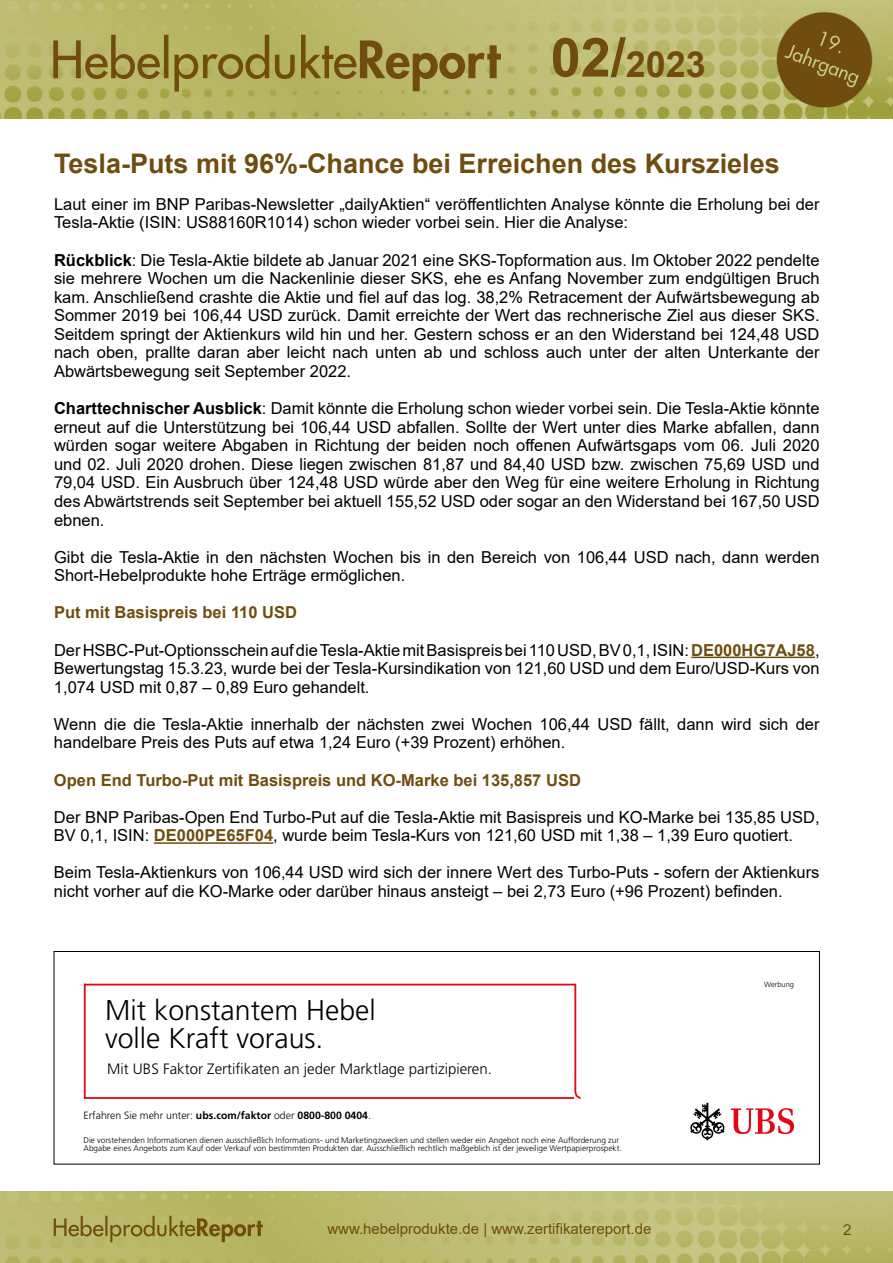
<style>
.page{position:relative;width:893px;height:1263px;background:#fff}
.page>*{position:absolute;margin:0;border:0;box-sizing:border-box;transform-origin:0 0}
.t1{font:700 36px "Arial";color:#704d0f}
.t2{font:300 28.5px/28.5px "Frutiger LT Std";color:#000}
.t3{font:700 27px "Arial";color:#704d0f}
.t4{font:16.5px/18.6px "Arial";color:#000}
.t5{font:700 16.5px "Arial";color:#704d0f}
.t6{font:300 15px "Frutiger LT Std";color:#000}
.t7{font:15px "Arial";color:#704d0f}
.t8{font:300 10.5px "Frutiger LT Std";color:#000}
.t9{font:300 8.25px/8.2px "Frutiger LT Std";color:#000}
.t10{font:300 7.5px "Frutiger LT Std";color:#000}
.s1{font-size:54px}
.s2{font-weight:700}
.s3{font-weight:700;color:#704d0f}
</style>
<div class="page">
<img style="left:0;top:1192px;width:893px;height:71px">
<img style="left:0;top:0;width:893px;height:119px">
<hr style="left:691px;top:657px;width:124px;height:1px;background:#704d0f">
<hr style="left:154px;top:842px;width:119px;height:2px;background:#704d0f">
<svg style="left:690px;top:1103px;width:34px;height:37px"></svg>
<svg style="left:731px;top:1108px;width:63px;height:26px"></svg>
<hr style="left:84px;top:984px;width:2px;height:115px;background:#e30613">
<svg style="left:573px;top:983px;width:8px;height:116px"></svg>
<hr style="left:84px;top:984px;width:491px;height:1px;background:#e30613">
<hr style="left:84px;top:1097px;width:490px;height:2px;background:#e30613">
<div style="left:54px;top:951px;width:766px;height:213px;border:1px solid #000"></div>
<h1 class="t1" style="left:551px;top:39px;width:157px"><span class="s1">02/</span>2023</h1>
<h3 class="t3" style="left:54px;top:144px;width:727px">Tesla-Puts mit 96%-Chance bei Erreichen des Kurszieles</h3>
<p class="t4" style="left:54px;top:195px;width:767px">Laut einer im BNP Paribas-Newsletter „dailyAktien“ veröffentlichten Analyse könnte die Erholung bei der<br>Tesla-Aktie (ISIN: US88160R1014) schon wieder vorbei sein. Hier die Analyse:</p>
<p class="t4" style="left:54px;top:250px;width:767px;text-align:justify"><span class="s2">Rückblick</span>: Die Tesla-Aktie bildete ab Januar 2021 eine SKS-Topformation aus. Im Oktober 2022 pendelte sie mehrere Wochen um die Nackenlinie dieser SKS, ehe es Anfang November zum endgültigen Bruch kam. Anschließend crashte die Aktie und fiel auf das log. 38,2% Retracement der Aufwärtsbewegung ab Sommer 2019 bei 106,44 USD zurück. Damit erreichte der Wert das rechnerische Ziel aus dieser SKS.<br>Seitdem springt der Aktienkurs wild hin und her. Gestern schoss er an den Widerstand bei 124,48 USD nach oben, prallte daran aber leicht nach unten ab und schloss auch unter der alten Unterkante der Abwärtsbewegung seit September 2022.</p>
<p class="t4" style="left:54px;top:399px;width:767px;text-align:justify"><span class="s2">Charttechnischer Ausblick</span>: Damit könnte die Erholung schon wieder vorbei sein. Die Tesla-Aktie könnte erneut auf die Unterstützung bei 106,44 USD abfallen. Sollte der Wert unter dies Marke abfallen, dann würden sogar weitere Abgaben in Richtung der beiden noch offenen Aufwärtsgaps vom 06. Juli 2020 und 02. Juli 2020 drohen. Diese liegen zwischen 81,87 und 84,40 USD bzw. zwischen 75,69 USD und 79,04 USD. Ein Ausbruch über 124,48 USD würde aber den Weg für eine weitere Erholung in Richtung des Abwärtstrends seit September bei aktuell 155,52 USD oder sogar an den Widerstand bei 167,50 USD ebnen.</p>
<p class="t4" style="left:54px;top:547px;width:767px">Gibt die Tesla-Aktie in den nächsten Wochen bis in den Bereich von 106,44 USD nach, dann werden<br>Short-Hebelprodukte hohe Erträge ermöglichen.</p>
<p class="t5" style="left:54px;top:601px;width:245px">Put mit Basispreis bei 110 USD</p>
<p class="t4" style="left:54px;top:640px;width:767px;text-align:justify">Der HSBC-Put-Optionsschein auf die Tesla-Aktie mit Basispreis bei 110 USD, BV 0,1, ISIN: <span class="s3">DE000HG7AJ58</span>, Bewertungstag 15.3.23, wurde bei der Tesla-Kursindikation von 121,60 USD und dem Euro/USD-Kurs von 1,074 USD mit 0,87 – 0,89 Euro gehandelt.</p>
<p class="t4" style="left:54px;top:715px;width:767px">Wenn die die Tesla-Aktie innerhalb der nächsten zwei Wochen 106,44 USD fällt, dann wird sich der handelbare Preis des Puts auf etwa 1,24 Euro (+39 Prozent) erhöhen.</p>
<p class="t5" style="left:54px;top:768px;width:528px">Open End Turbo-Put mit Basispreis und KO-Marke bei 135,857 USD</p>
<p class="t4" style="left:54px;top:807px;width:767px">Der BNP Paribas-Open End Turbo-Put auf die Tesla-Aktie mit Basispreis und KO-Marke bei 135,85 USD,<br>BV 0,1, ISIN: <span class="s3">DE000PE65F04</span>, wurde beim Tesla-Kurs von 121,60 USD mit 1,38 – 1,39 Euro quotiert.</p>
<p class="t4" style="left:54px;top:863px;width:767px">Beim Tesla-Aktienkurs von 106,44 USD wird sich der innere Wert des Turbo-Puts - sofern der Aktienkurs nicht vorher auf die KO-Marke oder darüber hinaus ansteigt – bei 2,73 Euro (+96 Prozent) befinden.</p>
<h2 class="t2" style="left:105px;top:996px;width:272px">Mit konstantem Hebel volle Kraft voraus.</h2>
<p class="t6" style="left:107px;top:1060px;width:386px">Mit UBS Faktor Zertifikaten an jeder Marktlage partizipieren.</p>
<p class="t8" style="left:84px;top:1109px;width:289px">Erfahren Sie mehr unter: <span class="s2">ubs.com/faktor</span> oder <span class="s2">0800-800 0404</span>.</p>
<p class="t9" style="left:84px;top:1136px;width:540px">Die vorstehenden Informationen dienen ausschließlich Informations- und Marketingzwecken und stellen weder ein Angebot noch eine Aufforderung zur<br>Abgabe eines Angebots zum Kauf oder Verkauf von bestimmten Produkten dar. Ausschließlich rechtlich maßgeblich ist der jeweilige Wertpapierprospekt.</p>
<p class="t10" style="left:764px;top:980px;width:31px">Werbung</p>
<p class="t7" style="left:327px;top:1218px;width:326px">www.hebelprodukte.de | www.zertifikatereport.de</p>
<p class="t7" style="left:843px;top:1219px;width:10px">2</p>
</div>
